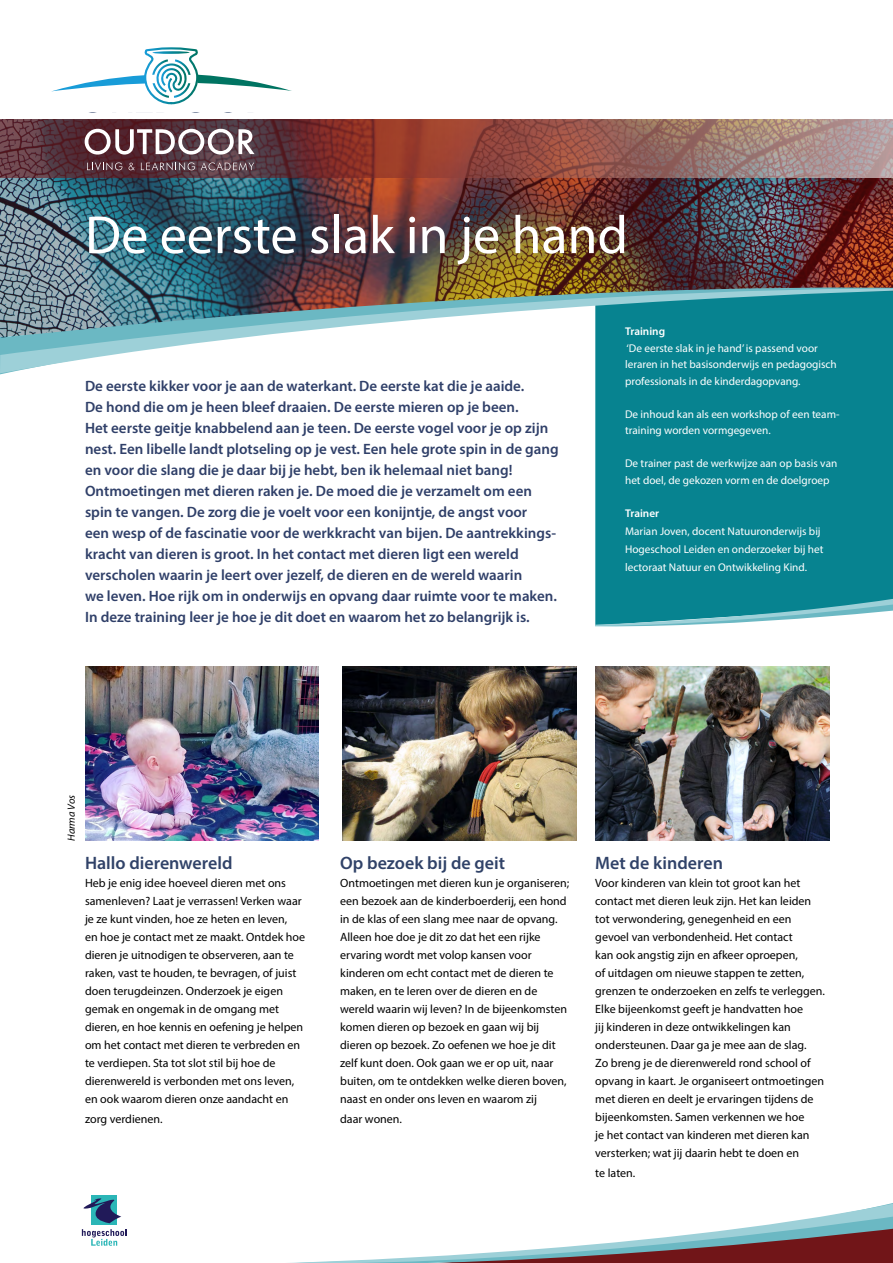
<style>
.page{position:relative;width:893px;height:1263px;background:#fff}
.page>*{position:absolute;margin:0;border:0;box-sizing:border-box;transform-origin:0 0}
.t1{font:54px "Myriad Pro";color:#fff}
.t2{font:600 18px "Myriad Pro";color:#304268}
.t3{font:600 15px/21px "Myriad Pro";color:#304069}
.t4{font:12px/18px "Myriad Pro";color:#000}
.t5{font:11.25px/16.5px "Myriad Pro";color:#fff}
.t6{font:600 11.25px "Myriad Pro";color:#fff}
.t7{font:italic 10.5px "Myriad Pro";color:#000}
</style>
<div class="page">
<div style="left:595px;top:374px;width:298px;height:213px;background:#078390"></div>
<svg style="left:595px;top:587px;width:298px;height:40px;background:#42a1ab"></svg>
<img style="left:0;top:177px;width:893px;height:103px">
<svg style="left:51px;top:47px;width:241px;height:58px"></svg>
<img style="left:0;top:280px;width:893px;height:94px">
<svg style="left:0;top:283px;width:893px;height:90px"></svg>
<svg style="left:0;top:119px;width:893px;height:58px;background:#88534f"></svg>
<svg style="left:85px;top:129px;width:170px;height:26px"></svg>
<svg style="left:87px;top:162px;width:35px;height:8px"></svg>
<svg style="left:129px;top:163px;width:6px;height:7px"></svg>
<svg style="left:141px;top:162px;width:54px;height:8px"></svg>
<svg style="left:201px;top:162px;width:53px;height:8px"></svg>
<img style="left:85px;top:666px;width:234px;height:175px">
<img style="left:595px;top:666px;width:234px;height:175px">
<img style="left:342px;top:666px;width:234px;height:175px">
<div style="left:92px;top:1195px;width:25px;height:30px;background:#2bb6b7"></div>
<svg style="left:83px;top:1198px;width:38px;height:25px"></svg>
<svg style="left:82px;top:1229px;width:44px;height:17px"></svg>
<svg style="left:290px;top:1203px;width:603px;height:60px"></svg>
<h1 class="t1" style="left:85px;top:202px;width:544px">De eerste slak in je hand</h1>
<p class="t3" style="left:85px;top:375px;width:475px">De eerste kikker voor je aan de waterkant. De eerste kat die je aaide.<br>De hond die om je heen bleef draaien. De eerste mieren op je been.<br>Het eerste geitje knabbelend aan je teen. De eerste vogel voor je op zijn nest. Een libelle landt plotseling op je vest. Een hele grote spin in de gang en voor die slang die je daar bij je hebt, ben ik helemaal niet bang!<br>Ontmoetingen met dieren raken je. De moed die je verzamelt om een spin te vangen. De zorg die je voelt voor een konijntje, de angst voor<br>een wesp of de fascinatie voor de werkkracht van bijen. De aantrekkings&shy;kracht van dieren is groot. In het contact met dieren ligt een wereld verscholen waarin je leert over jezelf, de dieren en de wereld waarin<br>we leven. Hoe rijk om in onderwijs en opvang daar ruimte voor te maken.<br>In deze training leer je hoe je dit doet en waarom het zo belangrijk is.</p>
<p class="t6" style="left:625px;top:324px;width:42px">Training</p>
<p class="t5" style="left:625px;top:339px;width:213px">‘De eerste slak in je hand’ is passend voor leraren in het basisonderwijs en pedagogisch professionals in de kinderdagopvang.</p>
<p class="t5" style="left:625px;top:405px;width:216px">De inhoud kan als een workshop of een team&shy;training worden vormgegeven.</p>
<p class="t5" style="left:625px;top:455px;width:214px">De trainer past de werkwijze aan op basis van het doel, de gekozen vorm en de doelgroep</p>
<p class="t6" style="left:625px;top:506px;width:36px">Trainer</p>
<p class="t5" style="left:625px;top:522px;width:200px;line-height:18px">Marian Joven, docent Natuuronderwijs bij<br>Hogeschool Leiden en onderzoeker bij het lectoraat Natuur en Ontwikkeling Kind.</p>
<p class="t7" style="left:65px;top:841px;width:48px;rotate:-90deg">Harma Vos</p>
<h2 class="t2" style="left:85px;top:852px;width:149px">Hallo dierenwereld</h2>
<p class="t4" style="left:85px;top:874px;width:222px">Heb je enig idee hoeveel dieren met ons samenleven? Laat je verrassen! Verken waar je ze kunt vinden, hoe ze heten en leven,<br>en hoe je contact met ze maakt. Ontdek hoe dieren je uitnodigen te observeren, aan te raken, vast te houden, te bevragen, of juist doen terugdeinzen. Onderzoek je eigen gemak en ongemak in de omgang met dieren, en hoe kennis en oefening je helpen om het contact met dieren te verbreden en te verdiepen. Sta tot slot stil bij hoe de dierenwereld is verbonden met ons leven, en ook waarom dieren onze aandacht en</p>
<p class="t4" style="left:85px;top:1109px;width:79px">zorg verdienen.</p>
<h2 class="t2" style="left:340px;top:852px;width:166px">Op bezoek bij de geit</h2>
<p class="t4" style="left:340px;top:874px;width:231px">Ontmoetingen met dieren kun je organiseren; een bezoek aan de kinderboerderij, een hond in de klas of een slang mee naar de opvang.<br>Alleen hoe doe je dit zo dat het een rijke ervaring wordt met volop kansen voor kinderen om echt contact met de dieren te maken, en te leren over de dieren en de wereld waarin wij leven? In de bijeenkomsten komen dieren op bezoek en gaan wij bij dieren op bezoek. Zo oefenen we hoe je dit zelf kunt doen. Ook gaan we er op uit, naar buiten, om te ontdekken welke dieren boven, naast en onder ons leven en waarom zij</p>
<p class="t4" style="left:340px;top:1109px;width:63px">daar wonen.</p>
<h2 class="t2" style="left:595px;top:852px;width:129px">Met de kinderen</h2>
<p class="t4" style="left:595px;top:874px;width:231px">Voor kinderen van klein tot groot kan het contact met dieren leuk zijn. Het kan leiden tot verwondering, genegenheid en een gevoel van verbondenheid. Het contact<br>kan ook angstig zijn en afkeer oproepen,<br>of uitdagen om nieuwe stappen te zetten, grenzen te onderzoeken en zelfs te verleggen.<br>Elke bijeenkomst geeft je handvatten hoe<br>jij kinderen in deze ontwikkelingen kan ondersteunen. Daar ga je mee aan de slag.<br>Zo breng je de dierenwereld rond school of opvang in kaart. Je organiseert ontmoetingen met dieren en deelt je ervaringen tijdens de bijeenkomsten. Samen verkennen we hoe<br>je het contact van kinderen met dieren kan versterken; wat jij daarin hebt te doen en</p>
<p class="t4" style="left:595px;top:1163px;width:42px">te laten.</p>
</div>
